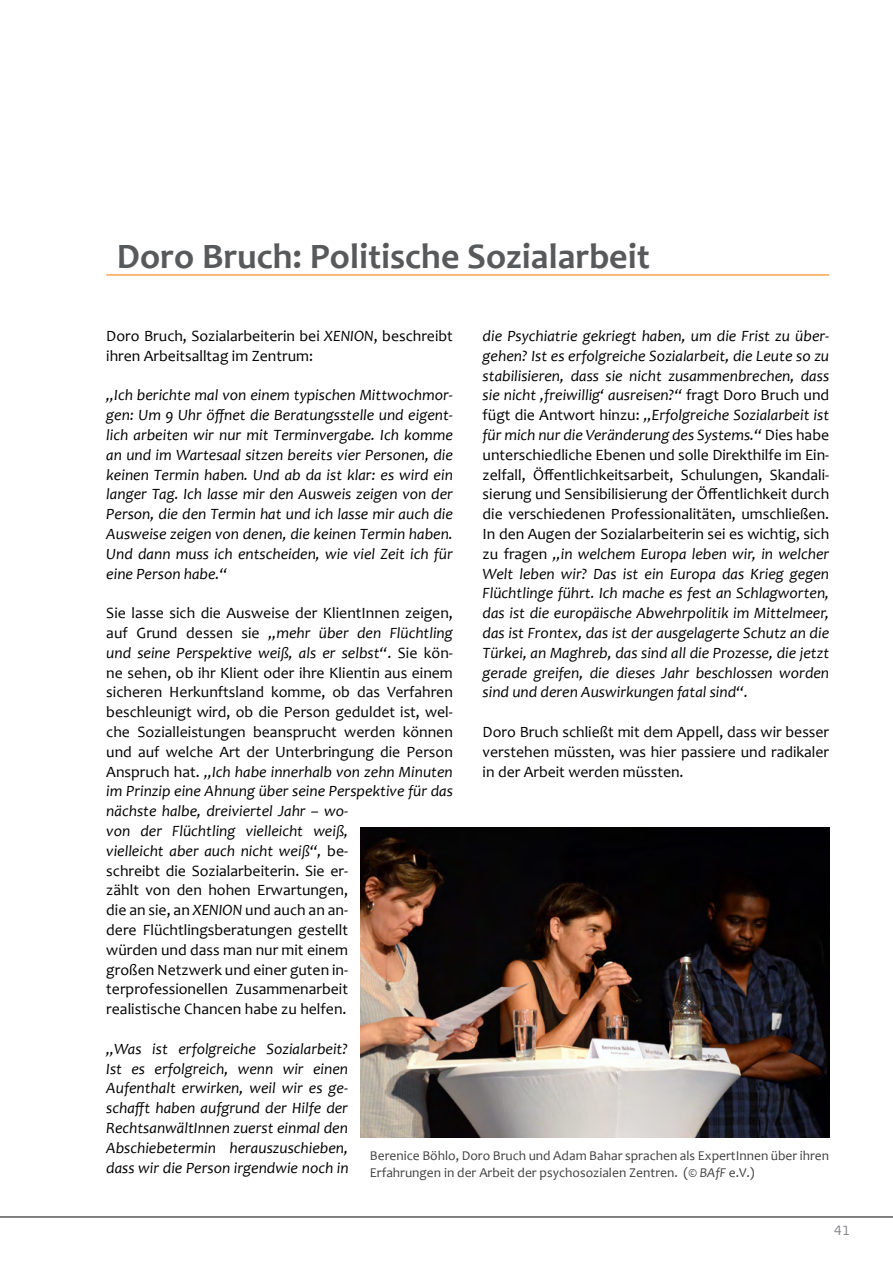
<style>
.page{position:relative;width:893px;height:1263px;background:#fff}
.page>*{position:absolute;margin:0;border:0;box-sizing:border-box;transform-origin:0 0}
.t1{font:700 36px "Candara";color:#58595b}
.t2{font:italic 15.75px/19.8px "Candara";color:#000;text-align:justify}
.t3{font:15.75px/19.8px "Candara";color:#000}
.t4{font:300 15px "Bell Gothic";color:#808285}
.t5{font:13.5px/16.5px "Candara";color:#414042}
.s1{font-style:italic}
.s2{font-style:normal}
</style>
<div class="page">
<hr style="left:0;top:1216px;width:893px;height:2px;background:#58595b">
<hr style="left:106px;top:274px;width:723px;height:2px;background:#f7942d">
<img style="left:361px;top:827px;width:468px;height:310px">
<h1 class="t1" style="left:117px;top:234px;width:534px">Doro Bruch: Politische Sozialarbeit</h1>
<p class="t3" style="left:106px;top:326px;width:348px">Doro Bruch, Sozialarbeiterin bei <span class="s1">XENION</span>, beschreibt ihren Arbeitsalltag im Zentrum:</p>
<p class="t2" style="left:106px;top:385px;width:348px">„Ich berichte mal von einem typischen Mittwochmor&shy;gen: Um 9 Uhr öffnet die Beratungsstelle und eigent&shy;lich arbeiten wir nur mit Terminvergabe. Ich komme an und im Wartesaal sitzen bereits vier Personen, die keinen Termin haben. Und ab da ist klar: es wird ein langer Tag. Ich lasse mir den Ausweis zeigen von der Person, die den Termin hat und ich lasse mir auch die Ausweise zeigen von denen, die keinen Termin haben.<br>Und dann muss ich entscheiden, wie viel Zeit ich für eine Person habe.“</p>
<p class="t3" style="left:106px;top:603px;width:348px">Sie lasse sich die Ausweise der KlientInnen zeigen, auf Grund dessen sie <span class="s1">„mehr über den Flüchtling und seine Perspektive weiß, als er selbst“</span>. Sie kön&shy;ne sehen, ob ihr Klient oder ihre Klientin aus einem sicheren Herkunftsland komme, ob das Verfahren beschleunigt wird, ob die Person geduldet ist, wel&shy;che Sozialleistungen beansprucht werden können und auf welche Art der Unterbringung die Person Anspruch hat. <span class="s1">„Ich habe innerhalb von zehn Minuten im Prinzip eine Ahnung über seine Perspektive für das nächste halbe, dreiviertel Jahr – wo-<br>von der Flüchtling vielleicht weiß,<br>vielleicht aber auch nicht weiß“,</span> be-<br>schreibt die Sozialarbeiterin. Sie er-<br>zählt von den hohen Erwartungen,<br>die an sie, an <span class="s1">XENION</span> und auch an an-<br>dere Flüchtlingsberatungen gestellt<br>würden und dass man nur mit einem<br>großen Netzwerk und einer guten in&shy;terprofessionellen Zusammenarbeit<br>realistische Chancen habe zu helfen.</p>
<p class="t2" style="left:106px;top:1039px;width:244px">„Was ist erfolgreiche Sozialarbeit?<br>Ist es erfolgreich, wenn wir einen Aufenthalt erwirken, weil wir es ge&shy;schafft haben aufgrund der Hilfe der RechtsanwältInnen zuerst einmal den Abschiebetermin herauszuschieben, dass wir die Person irgendwie noch in</p>
<p class="t2" style="left:483px;top:326px;width:348px">die Psychiatrie gekriegt haben, um die Frist zu über&shy;gehen? Ist es erfolgreiche Sozialarbeit, die Leute so zu stabilisieren, dass sie nicht zusammenbrechen, dass sie nicht ‚freiwillig‘ ausreisen?“ <span class="s2">fragt Doro Bruch und fügt die Antwort hinzu:</span> „Erfolgreiche Sozialarbeit ist für mich nur die Veränderung des Systems.“ <span class="s2">Dies habe unterschiedliche Ebenen und solle Direkthilfe im Ein&shy;zelfall, Öffentlichkeitsarbeit, Schulungen, Skandali&shy;sierung und Sensibilisierung der Öffentlichkeit durch die verschiedenen Professionalitäten, umschließen.<br>In den Augen der Sozialarbeiterin sei es wichtig, sich zu fragen</span> „in welchem Europa leben wir, in welcher Welt leben wir? Das ist ein Europa das Krieg gegen Flüchtlinge führt. Ich mache es fest an Schlagworten, das ist die europäische Abwehrpolitik im Mittelmeer, das ist Frontex, das ist der ausgelagerte Schutz an die Türkei, an Maghreb, das sind all die Prozesse, die jetzt gerade greifen, die dieses Jahr beschlossen worden sind und deren Auswirkungen fatal sind“.</p>
<p class="t3" style="left:483px;top:722px;width:348px;text-align:justify">Doro Bruch schließt mit dem Appell, dass wir besser verstehen müssten, was hier passiere und radikaler in der Arbeit werden müssten.</p>
<p class="t5" style="left:370px;top:1147px;width:461px">Berenice Böhlo, Doro Bruch und Adam Bahar sprachen als ExpertInnen über ihren<br>Erfahrungen in der Arbeit der psychosozialen Zentren. (© <span class="s1">BAfF</span> e.V.)</p>
<p class="t4" style="left:834px;top:1222px;width:18px">41</p>
</div>
